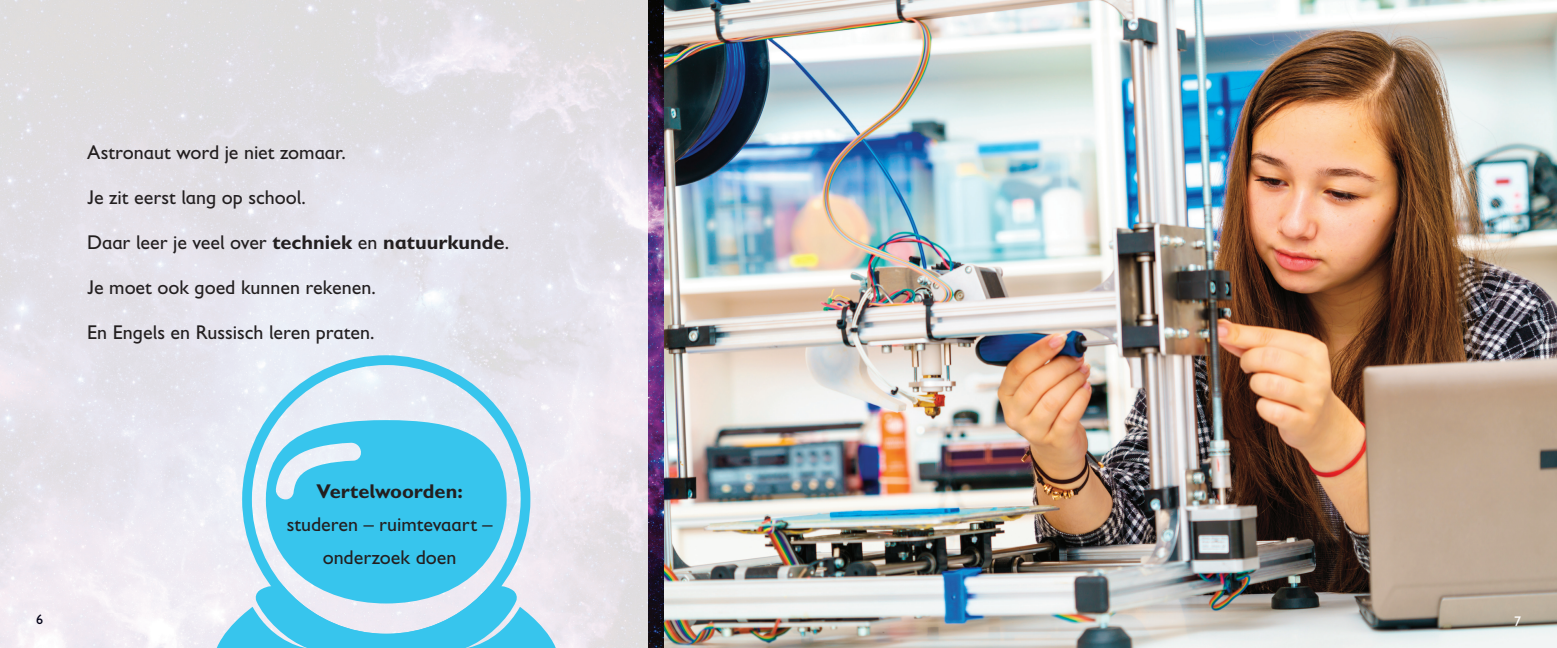
<style>
.page{position:relative;width:1557px;height:648px;background:#fff}
.page>*{position:absolute;margin:0;border:0;box-sizing:border-box;transform-origin:0 0}
.t1{font:20px/33px "Gill Sans Infant Std";color:#231f20;text-align:center}
.t2{font:700 20px "Gill Sans Infant Std";color:#231f20}
.t3{font:14px "Gill Sans Infant Std";color:#010116}
.t4{font:14px "Gill Sans Infant Std";color:#fff}
.s1{font-weight:700}
</style>
<div class="page">
<img style="left:663px;top:0;width:894px;height:648px">
<img style="left:648px;top:0;width:15px;height:648px">
<svg style="left:214px;top:585px;width:344px;height:63px"></svg>
<svg style="left:242px;top:355px;width:288px;height:289px;background:#80d4ef"></svg>
<p class="t1" style="left:87px;top:136px;width:260px">Astronaut word je niet zomaar.</p>
<p class="t1" style="left:87px;top:181px;width:220px">Je zit eerst lang op school.</p>
<p class="t1" style="left:87px;top:226px;width:424px">Daar leer je veel over <span class="s1">techniek</span> en <span class="s1">natuurkunde</span>.</p>
<p class="t1" style="left:87px;top:271px;width:290px">Je moet ook goed kunnen rekenen.</p>
<p class="t1" style="left:87px;top:316px;width:289px">En Engels en Russisch leren praten.</p>
<p class="t2" style="left:317px;top:480px;width:148px">Vertelwoorden:</p>
<p class="t1" style="left:287px;top:508px;width:207px">studeren – ruimtevaart – onderzoek doen</p>
<p class="t3" style="left:36px;top:611px;width:8px">6</p>
<p class="t4" style="left:1514px;top:613px;width:8px">7</p>
</div>
